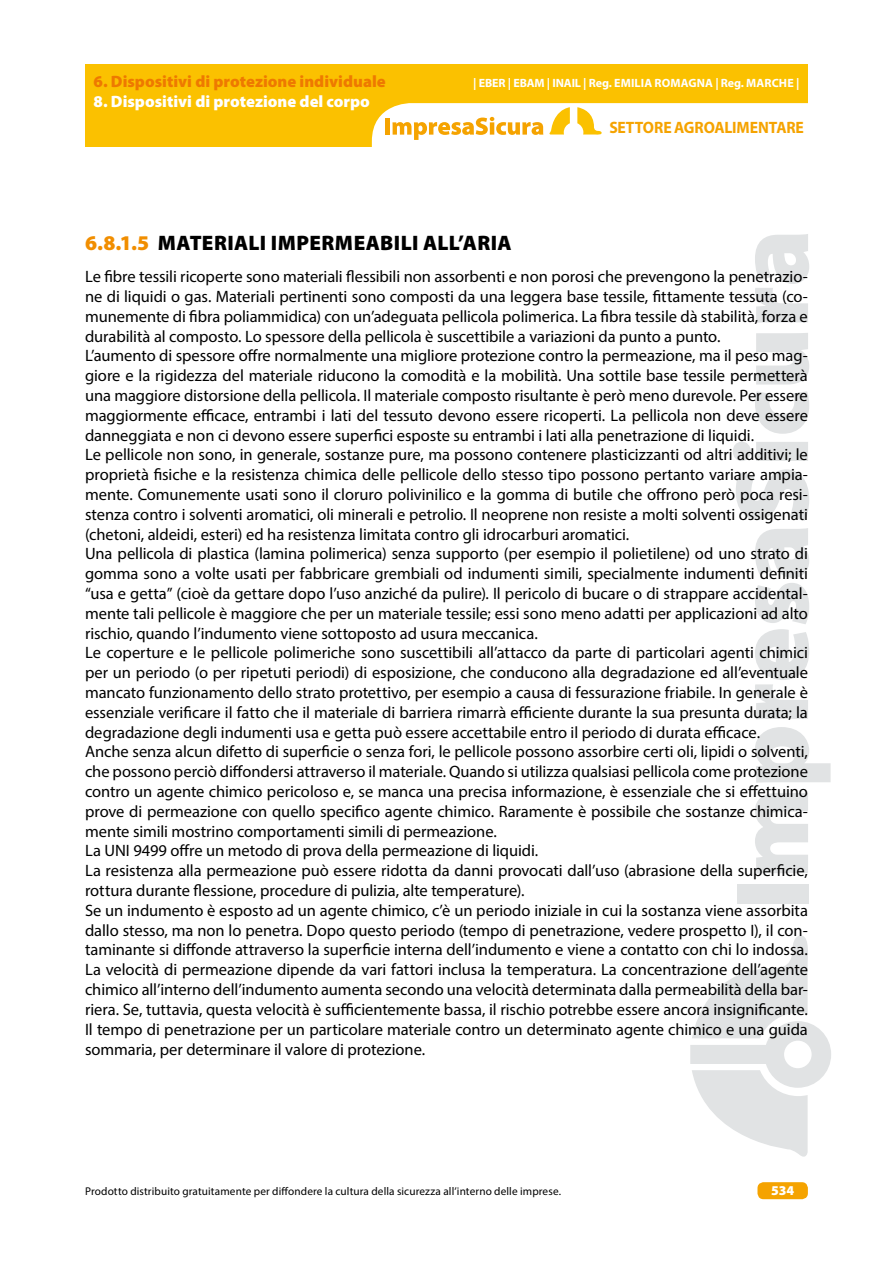
<style>
.page{position:relative;width:893px;height:1263px;background:#fff}
.page>*{position:absolute;margin:0;border:0;box-sizing:border-box;transform-origin:0 0}
.t1{font:900 21px "Myriad Pro";letter-spacing:.02em;color:#000}
.t2{font:16.5px/19.8px "Myriad Pro";letter-spacing:-.005em;color:#000}
.t3{font:900 16.5px "Myriad Pro";color:#ee7900}
.t4{font:900 16.5px "Myriad Pro";color:#fff}
.t5{font:700 16.5px "Myriad Pro";letter-spacing:-.01em;color:#f5a300;scale:.95 1}
.t6{font:900 13.5px "Myriad Pro";color:#fff}
.t7{font:700 12px "Myriad Pro";color:#fff}
.t8{font:11.25px "Myriad Pro";letter-spacing:.01em;color:#000}
.s1{color:#f18e00}
</style>
<div class="page">
<div style="left:757px;top:1182px;width:51px;height:17px;background:#f5a300;border-radius:6px"></div>
<svg style="left:690px;top:935px;width:141px;height:222px"></svg>
<div style="left:737px;top:884px;width:71px;height:20px;background:#e1e3e4"></div>
<svg style="left:755px;top:793px;width:53px;height:80px"></svg>
<svg style="left:755px;top:727px;width:76px;height:56px"></svg>
<svg style="left:755px;top:528px;width:54px;height:191px"></svg>
<svg style="left:736px;top:469px;width:73px;height:52px"></svg>
<svg style="left:733px;top:442px;width:75px;height:19px"></svg>
<svg style="left:755px;top:391px;width:54px;height:43px"></svg>
<svg style="left:756px;top:333px;width:53px;height:51px"></svg>
<svg style="left:755px;top:234px;width:54px;height:89px"></svg>
<div style="left:85px;top:64px;width:723px;height:83px;background:#fbc100"></div>
<div style="left:372px;top:103px;width:496px;height:88px;background:#fff;border-radius:38px"></div>
<div style="left:385px;top:118px;width:5px;height:17px;background:#f5a300"></div>
<svg style="left:392px;top:107px;width:210px;height:33px"></svg>
<p class="t3" style="left:94px;top:72px;width:294px">6. Dispositivi di protezione individuale</p>
<p class="t4" style="left:94px;top:92px;width:278px">8. Dispositivi di protezione del corpo</p>
<p class="t7" style="left:473px;top:75px;width:328px">| EBER | EBAM | INAIL | Reg. EMILIA ROMAGNA | Reg. MARCHE |</p>
<p class="t5" style="left:609px;top:117px;width:206px">SETTORE AGROALIMENTARE</p>
<p class="t1" style="left:85px;top:231px;width:428px"><span class="s1">6.8.1.5</span> MATERIALI IMPERMEABILI ALL’ARIA</p>
<p class="t2" style="left:85px;top:266px;width:724px">Le fibre tessili ricoperte sono materiali flessibili non assorbenti e non porosi che prevengono la penetrazio&shy;ne di liquidi o gas. Materiali pertinenti sono composti da una leggera base tessile, fittamente tessuta (co&shy;munemente di fibra poliammidica) con un’adeguata pellicola polimerica. La fibra tessile dà stabilità, forza e durabilità al composto. Lo spessore della pellicola è suscettibile a variazioni da punto a punto.<br>L’aumento di spessore offre normalmente una migliore protezione contro la permeazione, ma il peso mag&shy;giore e la rigidezza del materiale riducono la comodità e la mobilità. Una sottile base tessile permetterà una maggiore distorsione della pellicola. Il materiale composto risultante è però meno durevole. Per essere maggiormente efficace, entrambi i lati del tessuto devono essere ricoperti. La pellicola non deve essere danneggiata e non ci devono essere superfici esposte su entrambi i lati alla penetrazione di liquidi.<br>Le pellicole non sono, in generale, sostanze pure, ma possono contenere plasticizzanti od altri additivi; le proprietà fisiche e la resistenza chimica delle pellicole dello stesso tipo possono pertanto variare ampia&shy;mente. Comunemente usati sono il cloruro polivinilico e la gomma di butile che offrono però poca resi&shy;stenza contro i solventi aromatici, oli minerali e petrolio. Il neoprene non resiste a molti solventi ossigenati (chetoni, aldeidi, esteri) ed ha resistenza limitata contro gli idrocarburi aromatici.<br>Una pellicola di plastica (lamina polimerica) senza supporto (per esempio il polietilene) od uno strato di gomma sono a volte usati per fabbricare grembiali od indumenti simili, specialmente indumenti definiti “usa e getta” (cioè da gettare dopo l’uso anziché da pulire). Il pericolo di bucare o di strappare accidental&shy;mente tali pellicole è maggiore che per un materiale tessile; essi sono meno adatti per applicazioni ad alto rischio, quando l’indumento viene sottoposto ad usura meccanica.<br>Le coperture e le pellicole polimeriche sono suscettibili all’attacco da parte di particolari agenti chimici per un periodo (o per ripetuti periodi) di esposizione, che conducono alla degradazione ed all’eventuale mancato funzionamento dello strato protettivo, per esempio a causa di fessurazione friabile. In generale è essenziale verificare il fatto che il materiale di barriera rimarrà efficiente durante la sua presunta durata; la degradazione degli indumenti usa e getta può essere accettabile entro il periodo di durata efficace.<br>Anche senza alcun difetto di superficie o senza fori, le pellicole possono assorbire certi oli, lipidi o solventi, che possono perciò diffondersi attraverso il materiale. Quando si utilizza qualsiasi pellicola come protezione contro un agente chimico pericoloso e, se manca una precisa informazione, è essenziale che si effettuino prove di permeazione con quello specifico agente chimico. Raramente è possibile che sostanze chimica&shy;mente simili mostrino comportamenti simili di permeazione.<br>La UNI 9499 offre un metodo di prova della permeazione di liquidi.<br>La resistenza alla permeazione può essere ridotta da danni provocati dall’uso (abrasione della superficie, rottura durante flessione, procedure di pulizia, alte temperature).<br>Se un indumento è esposto ad un agente chimico, c’è un periodo iniziale in cui la sostanza viene assorbita dallo stesso, ma non lo penetra. Dopo questo periodo (tempo di penetrazione, vedere prospetto I), il con&shy;taminante si diffonde attraverso la superficie interna dell’indumento e viene a contatto con chi lo indossa.<br>La velocità di permeazione dipende da vari fattori inclusa la temperatura. La concentrazione dell’agente chimico all’interno dell’indumento aumenta secondo una velocità determinata dalla permeabilità della bar&shy;riera. Se, tuttavia, questa velocità è sufficientemente bassa, il rischio potrebbe essere ancora insignificante.<br>Il tempo di penetrazione per un particolare materiale contro un determinato agente chimico e una guida sommaria, per determinare il valore di protezione.</p>
<p class="t8" style="left:85px;top:1184px;width:477px">Prodotto distribuito gratuitamente per diffondere la cultura della sicurezza all’interno delle imprese.</p>
<p class="t6" style="left:771px;top:1183px;width:25px">534</p>
</div>
